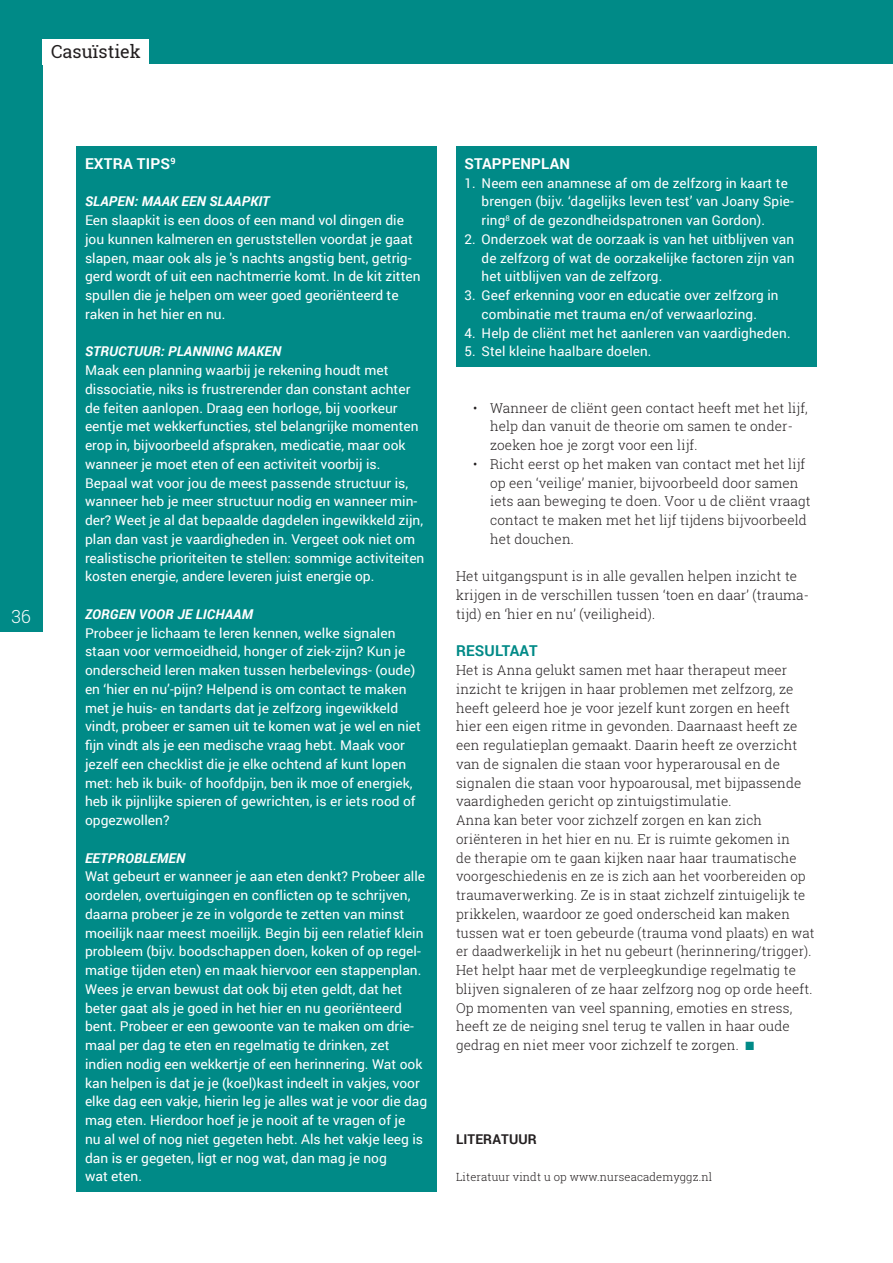
<style>
.page{position:relative;width:893px;height:1263px;background:#fff}
.page>*{position:absolute;margin:0;border:0;box-sizing:border-box;transform-origin:0 0}
.t1{font:18px "Roboto Slab";color:#231f20}
.t2{font:300 18px "Roboto Slab";color:#fff}
.t3{font:700 15px "Roboto";letter-spacing:.01em;color:#fff}
.t4{font:700 15px "Roboto";letter-spacing:.01em;color:#008a87}
.t5{font:13.5px/18.8px "Roboto";color:#fff}
.t6{font:300 13.5px/18.8px "Roboto Slab";letter-spacing:.01em;color:#231f20}
.t7{font:italic 700 13.5px "Roboto";letter-spacing:.01em;color:#fff}
.t8{font:700 13.5px "Roboto";letter-spacing:.01em;color:#231f20}
.t9{font:300 11.25px "Roboto Slab";letter-spacing:.01em;color:#231f20}
.s1{font-family:"Courier New";font-weight:400;color:#008a87}
</style>
<div class="page">
<div style="left:0;top:0;width:43px;height:631px;background:#008a87"></div>
<div style="left:0;top:0;width:893px;height:64px;background:#008a87"></div>
<div style="left:43px;top:39px;width:106px;height:26px;background:#fff"></div>
<div style="left:77px;top:147px;width:360px;height:32px;background:#008a87"></div>
<div style="left:77px;top:174px;width:360px;height:42px;background:#008a87"></div>
<div style="left:77px;top:204px;width:360px;height:125px;background:#008a87"></div>
<div style="left:77px;top:324px;width:360px;height:42px;background:#008a87"></div>
<div style="left:77px;top:354px;width:360px;height:125px;background:#008a87"></div>
<div style="left:77px;top:467px;width:360px;height:124px;background:#008a87"></div>
<div style="left:77px;top:587px;width:360px;height:42px;background:#008a87"></div>
<div style="left:77px;top:617px;width:360px;height:218px;background:#008a87"></div>
<div style="left:77px;top:831px;width:360px;height:42px;background:#008a87"></div>
<div style="left:77px;top:861px;width:360px;height:330px;background:#008a87"></div>
<div style="left:456px;top:147px;width:360px;height:32px;background:#008a87"></div>
<div style="left:456px;top:167px;width:360px;height:68px;background:#008a87"></div>
<div style="left:456px;top:223px;width:360px;height:68px;background:#008a87"></div>
<div style="left:456px;top:279px;width:360px;height:50px;background:#008a87"></div>
<div style="left:456px;top:317px;width:360px;height:31px;background:#008a87"></div>
<div style="left:456px;top:336px;width:360px;height:30px;background:#008a87"></div>
<h1 class="t1" style="left:51px;top:39px;width:91px">Casuïstiek</h1>
<h1 class="t2" style="left:11px;top:604px;width:21px">36</h1>
<p class="t3" style="left:85px;top:153px;width:92px">EXTRA TIPS<sup>9</sup></p>
<p class="t7" style="left:85px;top:192px;width:186px">SLAPEN: MAAK EEN SLAAPKIT</p>
<p class="t5" style="left:85px;top:210px;width:337px">Een slaapkit is een doos of een mand vol dingen die jou kunnen kalmeren en geruststellen voordat je gaat slapen, maar ook als je 's nachts angstig bent, getrig&shy;gerd wordt of uit een nachtmerrie komt. In de kit zitten spullen die je helpen om weer goed georiënteerd te raken in het hier en nu.</p>
<p class="t7" style="left:85px;top:342px;width:198px">STRUCTUUR: PLANNING MAKEN</p>
<p class="t5" style="left:85px;top:360px;width:341px">Maak een planning waarbij je rekening houdt met dissociatie, niks is frustrerender dan constant achter de feiten aanlopen. Draag een horloge, bij voorkeur eentje met wekkerfuncties, stel belangrijke momenten erop in, bijvoorbeeld afspraken, medicatie, maar ook wanneer je moet eten of een activiteit voorbij is.<br>Bepaal wat voor jou de meest passende structuur is, wanneer heb je meer structuur nodig en wanneer min&shy;der? Weet je al dat bepaalde dagdelen ingewikkeld zijn, plan dan vast je vaardigheden in. Vergeet ook niet om realistische prioriteiten te stellen: sommige activiteiten kosten energie, andere leveren juist energie op.</p>
<p class="t7" style="left:85px;top:604px;width:169px">ZORGEN VOOR JE LICHAAM</p>
<p class="t5" style="left:85px;top:623px;width:337px">Probeer je lichaam te leren kennen, welke signalen staan voor vermoeidheid, honger of ziek-zijn? Kun je onderscheid leren maken tussen herbelevings- (oude) en ‘hier en nu’-pijn? Helpend is om contact te maken met je huis- en tandarts dat je zelfzorg ingewikkeld vindt, probeer er samen uit te komen wat je wel en niet fijn vindt als je een medische vraag hebt. Maak voor jezelf een checklist die je elke ochtend af kunt lopen met: heb ik buik- of hoofdpijn, ben ik moe of energiek, heb ik pijnlijke spieren of gewrichten, is er iets rood of opgezwollen?</p>
<p class="t7" style="left:85px;top:848px;width:102px">EETPROBLEMEN</p>
<p class="t5" style="left:85px;top:867px;width:344px">Wat gebeurt er wanneer je aan eten denkt? Probeer alle oordelen, overtuigingen en conflicten op te schrijven, daarna probeer je ze in volgorde te zetten van minst moeilijk naar meest moeilijk. Begin bij een relatief klein probleem (bijv. boodschappen doen, koken of op regel&shy;matige tijden eten) en maak hiervoor een stappenplan.<br>Wees je ervan bewust dat ook bij eten geldt, dat het beter gaat als je goed in het hier en nu georiënteerd bent. Probeer er een gewoonte van te maken om drie&shy;maal per dag te eten en regelmatig te drinken, zet indien nodig een wekkertje of een herinnering. Wat ook kan helpen is dat je je (koel)kast indeelt in vakjes, voor elke dag een vakje, hierin leg je alles wat je voor die dag mag eten. Hierdoor hoef je je nooit af te vragen of je<br>nu al wel of nog niet gegeten hebt. Als het vakje leeg is dan is er gegeten, ligt er nog wat, dan mag je nog<br>wat eten.</p>
<p class="t3" style="left:465px;top:153px;width:107px">STAPPENPLAN</p>
<p class="t5" style="left:482px;top:173px;width:314px;text-indent:-17px">1. Neem een anamnese af om de zelfzorg in kaart te brengen (bijv. ‘dagelijks leven test’ van Joany Spie&shy;ring<sup>8</sup> of de gezondheidspatronen van Gordon).</p>
<p class="t5" style="left:482px;top:229px;width:314px;text-align:justify;text-indent:-17px">2. Onderzoek wat de oorzaak is van het uitblijven van de zelfzorg of wat de oorzakelijke factoren zijn van het uitblijven van de zelfzorg.</p>
<p class="t5" style="left:465px;top:285px;width:316px;text-align:center">3. Geef erkenning voor en educatie over zelfzorg in combinatie met trauma en/of verwaarlozing.</p>
<p class="t5" style="left:465px;top:323px;width:328px">4. Help de cliënt met het aanleren van vaardigheden.</p>
<p class="t5" style="left:465px;top:342px;width:189px">5. Stel kleine haalbare doelen.</p>
<p class="t6" style="left:490px;top:398px;width:319px;text-indent:-17px">• Wanneer de cliënt geen contact heeft met het lijf, help dan vanuit de theorie om samen te onder&shy;zoeken hoe je zorgt voor een lijf.</p>
<p class="t6" style="left:490px;top:454px;width:322px;text-indent:-17px">• Richt eerst op het maken van contact met het lijf op een ‘veilige’ manier, bijvoorbeeld door samen iets aan beweging te doen. Voor u de cliënt vraagt contact te maken met het lijf tijdens bijvoorbeeld het douchen.</p>
<p class="t6" style="left:456px;top:567px;width:355px">Het uitgangspunt is in alle gevallen helpen inzicht te krijgen in de verschillen tussen ‘toen en daar’ (trauma&shy;tijd) en ‘hier en nu’ (veiligheid).</p>
<p class="t4" style="left:456px;top:640px;width:83px">RESULTAAT</p>
<p class="t6" style="left:456px;top:660px;width:360px">Het is Anna gelukt samen met haar therapeut meer inzicht te krijgen in haar problemen met zelfzorg, ze heeft geleerd hoe je voor jezelf kunt zorgen en heeft hier een eigen ritme in gevonden. Daarnaast heeft ze een regulatieplan gemaakt. Daarin heeft ze overzicht van de signalen die staan voor hyperarousal en de signalen die staan voor hypoarousal, met bijpassende vaardigheden gericht op zintuigstimulatie.<br>Anna kan beter voor zichzelf zorgen en kan zich oriënteren in het hier en nu. Er is ruimte gekomen in<br>de therapie om te gaan kijken naar haar traumatische voorgeschiedenis en ze is zich aan het voorbereiden op traumaverwerking. Ze is in staat zichzelf zintuigelijk te prikkelen, waardoor ze goed onderscheid kan maken tussen wat er toen gebeurde (trauma vond plaats) en wat er daadwerkelijk in het nu gebeurt (herinnering/trigger).<br>Het helpt haar met de verpleegkundige regelmatig te blijven signaleren of ze haar zelfzorg nog op orde heeft.<br>Op momenten van veel spanning, emoties en stress, heeft ze de neiging snel terug te vallen in haar oude gedrag en niet meer voor zichzelf te zorgen. <span class="s1">■</span></p>
<p class="t8" style="left:456px;top:1129px;width:82px">LITERATUUR</p>
<p class="t9" style="left:456px;top:1169px;width:258px">Literatuur vindt u op www.nurseacademyggz.nl</p>
</div>
